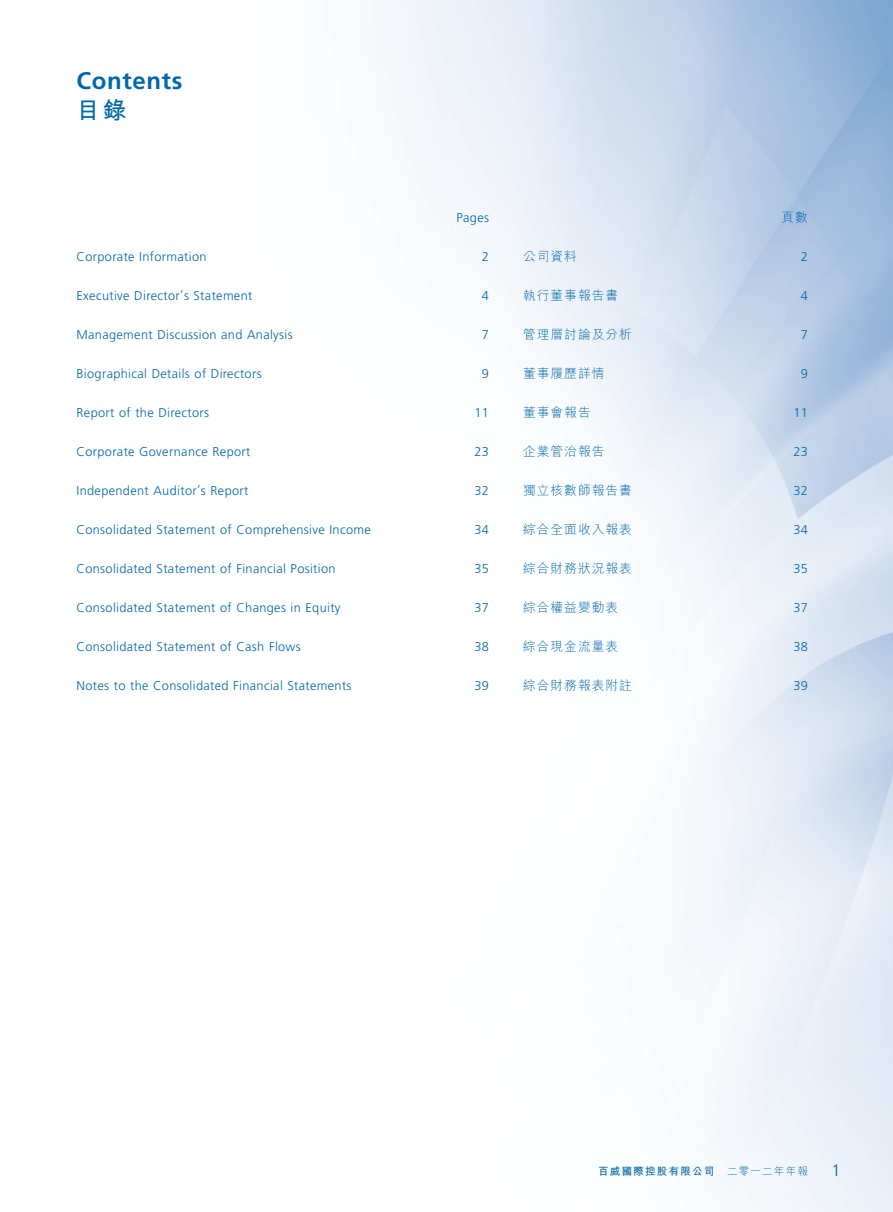
<style>
.page{position:relative;width:893px;height:1212px;background:#fff}
.page>*{position:absolute;margin:0;border:0;box-sizing:border-box;transform-origin:0 0}
.t1{font:700 24px "Frutiger LT Std";letter-spacing:.03em;color:#0068a9}
.t2{font:700 24px "M Hei HK";color:#0068a9}
.t3{font:300 16.5px "Frutiger LT Std";color:#0068a9}
.Body_Text{font:300 12.75px "Frutiger LT Std";letter-spacing:.03em;color:#0068a9}
.C_Body_Text{font:300 12.75px "M Hei HK";letter-spacing:.08em;color:#0068a9}
.t4{font:700 10.5px "M Hei HK";letter-spacing:.12em;color:#0068a9}
.s1{font-weight:300}
</style>
<div class="page">
<p class="t1" style="left:77px;top:67px;width:108px">Contents</p>
<p class="t2" style="left:77px;top:93px;width:51px">目錄</p>
<p class="Body_Text" style="left:456px;top:210px;width:34px">Pages</p>
<p class="Body_Text" style="left:77px;top:249px;width:132px">Corporate Information</p>
<p class="Body_Text" style="left:482px;top:249px;width:9px">2</p>
<p class="Body_Text" style="left:77px;top:288px;width:177px">Executive Director’s Statement</p>
<p class="Body_Text" style="left:482px;top:288px;width:9px">4</p>
<p class="Body_Text" style="left:77px;top:327px;width:218px">Management Discussion and Analysis</p>
<p class="Body_Text" style="left:482px;top:327px;width:9px">7</p>
<p class="Body_Text" style="left:77px;top:366px;width:187px">Biographical Details of Directors</p>
<p class="Body_Text" style="left:482px;top:366px;width:9px">9</p>
<p class="Body_Text" style="left:77px;top:405px;width:134px">Report of the Directors</p>
<p class="Body_Text" style="left:474px;top:405px;width:16px">11</p>
<p class="Body_Text" style="left:77px;top:444px;width:175px">Corporate Governance Report</p>
<p class="Body_Text" style="left:474px;top:444px;width:16px">23</p>
<p class="Body_Text" style="left:77px;top:483px;width:173px">Independent Auditor’s Report</p>
<p class="Body_Text" style="left:474px;top:483px;width:16px">32</p>
<p class="Body_Text" style="left:77px;top:522px;width:296px">Consolidated Statement of Comprehensive Income</p>
<p class="Body_Text" style="left:474px;top:522px;width:16px">34</p>
<p class="Body_Text" style="left:77px;top:561px;width:261px">Consolidated Statement of Financial Position</p>
<p class="Body_Text" style="left:474px;top:561px;width:16px">35</p>
<p class="Body_Text" style="left:77px;top:600px;width:266px">Consolidated Statement of Changes in Equity</p>
<p class="Body_Text" style="left:474px;top:600px;width:16px">37</p>
<p class="Body_Text" style="left:77px;top:639px;width:226px">Consolidated Statement of Cash Flows</p>
<p class="Body_Text" style="left:474px;top:639px;width:16px">38</p>
<p class="Body_Text" style="left:77px;top:678px;width:277px">Notes to the Consolidated Financial Statements</p>
<p class="Body_Text" style="left:474px;top:678px;width:16px">39</p>
<p class="C_Body_Text" style="left:781px;top:211px;width:28px">頁數</p>
<p class="C_Body_Text" style="left:523px;top:250px;width:55px">公司資料</p>
<p class="Body_Text" style="left:801px;top:249px;width:9px">2</p>
<p class="C_Body_Text" style="left:523px;top:289px;width:97px">執行董事報告書</p>
<p class="Body_Text" style="left:801px;top:288px;width:9px">4</p>
<p class="C_Body_Text" style="left:523px;top:328px;width:110px">管理層討論及分析</p>
<p class="Body_Text" style="left:801px;top:327px;width:9px">7</p>
<p class="C_Body_Text" style="left:523px;top:367px;width:83px">董事履歷詳情</p>
<p class="Body_Text" style="left:801px;top:366px;width:9px">9</p>
<p class="C_Body_Text" style="left:523px;top:406px;width:69px">董事會報告</p>
<p class="Body_Text" style="left:793px;top:405px;width:16px">11</p>
<p class="C_Body_Text" style="left:523px;top:445px;width:83px">企業管治報告</p>
<p class="Body_Text" style="left:793px;top:444px;width:16px">23</p>
<p class="C_Body_Text" style="left:523px;top:484px;width:110px">獨立核數師報告書</p>
<p class="Body_Text" style="left:793px;top:483px;width:16px">32</p>
<p class="C_Body_Text" style="left:523px;top:523px;width:110px">綜合全面收入報表</p>
<p class="Body_Text" style="left:793px;top:522px;width:16px">34</p>
<p class="C_Body_Text" style="left:523px;top:562px;width:110px">綜合財務狀況報表</p>
<p class="Body_Text" style="left:793px;top:561px;width:16px">35</p>
<p class="C_Body_Text" style="left:523px;top:601px;width:97px">綜合權益變動表</p>
<p class="Body_Text" style="left:793px;top:600px;width:16px">37</p>
<p class="C_Body_Text" style="left:523px;top:640px;width:97px">綜合現金流量表</p>
<p class="Body_Text" style="left:793px;top:639px;width:16px">38</p>
<p class="C_Body_Text" style="left:523px;top:679px;width:110px">綜合財務報表附註</p>
<p class="Body_Text" style="left:793px;top:678px;width:16px">39</p>
<p class="t4" style="left:598px;top:1163px;width:211px">百威國際控股有限公司 <span class="s1">二零一二年年報</span></p>
<p class="t3" style="left:831px;top:1160px;width:11px">1</p>
</div>
